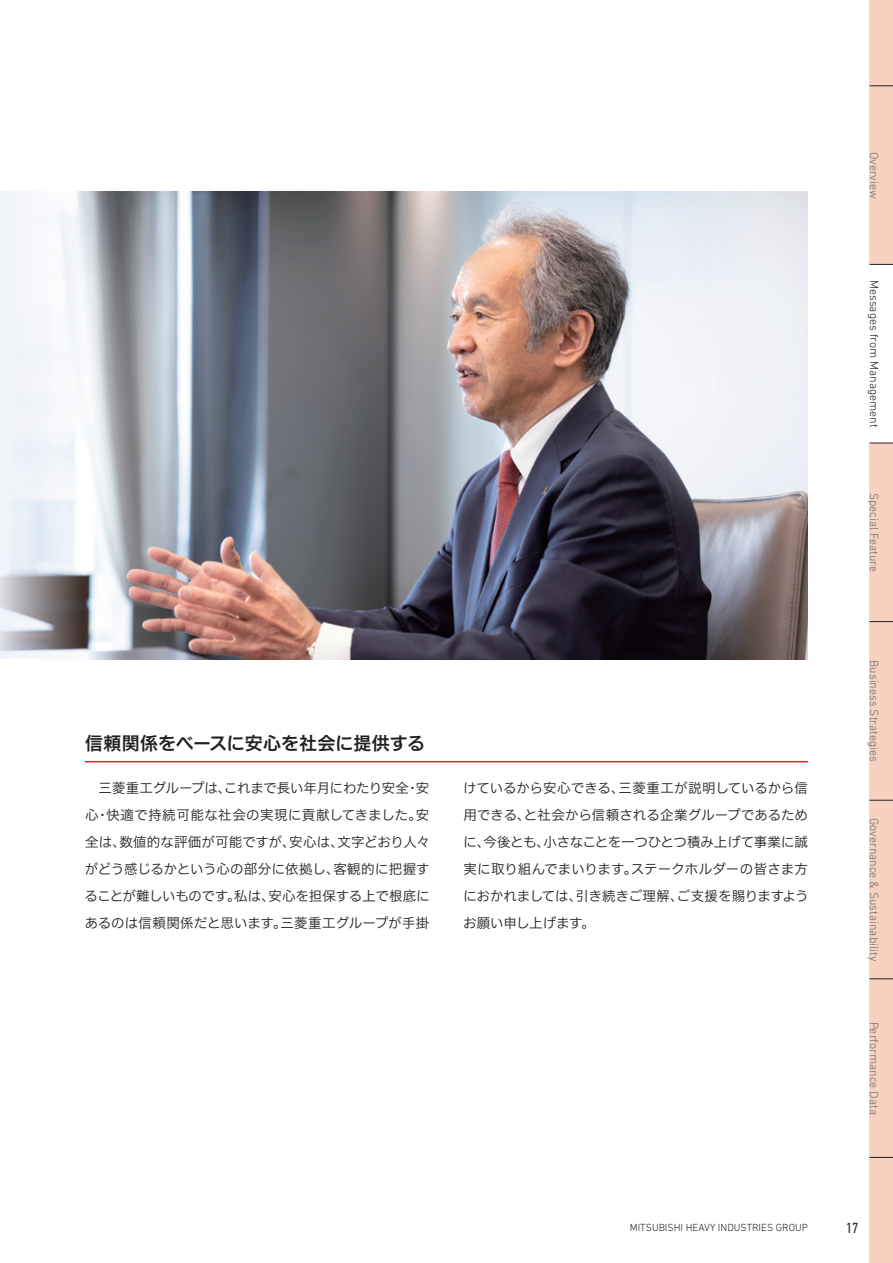
<style>
.page{position:relative;width:893px;height:1263px;background:#fff}
.page>*{position:absolute;margin:0;border:0;box-sizing:border-box;transform-origin:0 0}
.t1{font:18px "Hiragino UD Sans F Std N W6";color:#231f20}
.t2{font:condensed 15px "DIN Next LT Pro";color:#231f20}
.t3{font:13.5px/27px "Hiragino UD Sans F Std N W3";letter-spacing:-.005em;color:#231f20;text-align:justify}
.t4{font:300 12px "DIN Next LT Pro";color:#6c6d70}
.t5{font:300 12px "DIN Next LT Pro";color:#231f20}
.t6{font:300 10.5px "DIN Next LT Pro";color:#231f20}
</style>
<div class="page">
<hr style="left:85px;top:761px;width:723px;height:1px;background:#e41f25">
<img style="left:0;top:191px;width:808px;height:468px">
<div style="left:870px;top:0;width:23px;height:1263px;background:#f9d1c0"></div>
<div style="left:870px;top:264px;width:23px;height:179px;background:#fff"></div>
<svg style="left:870px;top:86px;width:23px;height:1px"></svg>
<svg style="left:870px;top:1157px;width:23px;height:1px"></svg>
<svg style="left:870px;top:800px;width:23px;height:1px"></svg>
<svg style="left:870px;top:621px;width:23px;height:1px"></svg>
<svg style="left:870px;top:978px;width:23px;height:1px"></svg>
<svg style="left:870px;top:443px;width:23px;height:1px"></svg>
<svg style="left:870px;top:264px;width:23px;height:1px"></svg>
<h1 class="t1" style="left:85px;top:730px;width:341px">信頼関係をベースに安心を社会に提供する</h1>
<p class="t3" style="left:85px;top:774px;width:347px;text-indent:14px">三菱重工グループは、これまで長い年月にわたり安全・安心・快適で持続可能な社会の実現に貢献してきました。安全は、数値的な評価が可能ですが、安心は、文字どおり人々がどう感じるかという心の部分に依拠し、客観的に把握することが難しいものです。私は、安心を担保する上で根底にあるのは信頼関係だと思います。三菱重工グループが手掛</p>
<p class="t3" style="left:463px;top:774px;width:347px">けているから安心できる、三菱重工が説明しているから信用できる、と社会から信頼される企業グループであるために、今後とも、小さなことを一つひとつ積み上げて事業に誠実に取り組んでまいります。ステークホルダーの皆さま方におかれましては、引き続きご理解、ご支援を賜りますようお願い申し上げます。</p>
<p class="t4" style="left:881px;top:152px;width:49px;rotate:90deg">Overview</p>
<p class="t5" style="left:881px;top:280px;width:149px;rotate:90deg">Messages from Management</p>
<p class="t4" style="left:881px;top:493px;width:81px;rotate:90deg">Special Feature</p>
<p class="t4" style="left:881px;top:660px;width:103px;rotate:90deg">Business Strategies</p>
<p class="t4" style="left:881px;top:818px;width:145px;rotate:90deg">Governance &amp; Sustainability</p>
<p class="t4" style="left:881px;top:1021px;width:95px;rotate:90deg">Performance Data</p>
<p class="t6" style="left:630px;top:1222px;width:180px">MITSUBISHI HEAVY INDUSTRIES GROUP</p>
<p class="t2" style="left:846px;top:1219px;width:14px">17</p>
</div>
